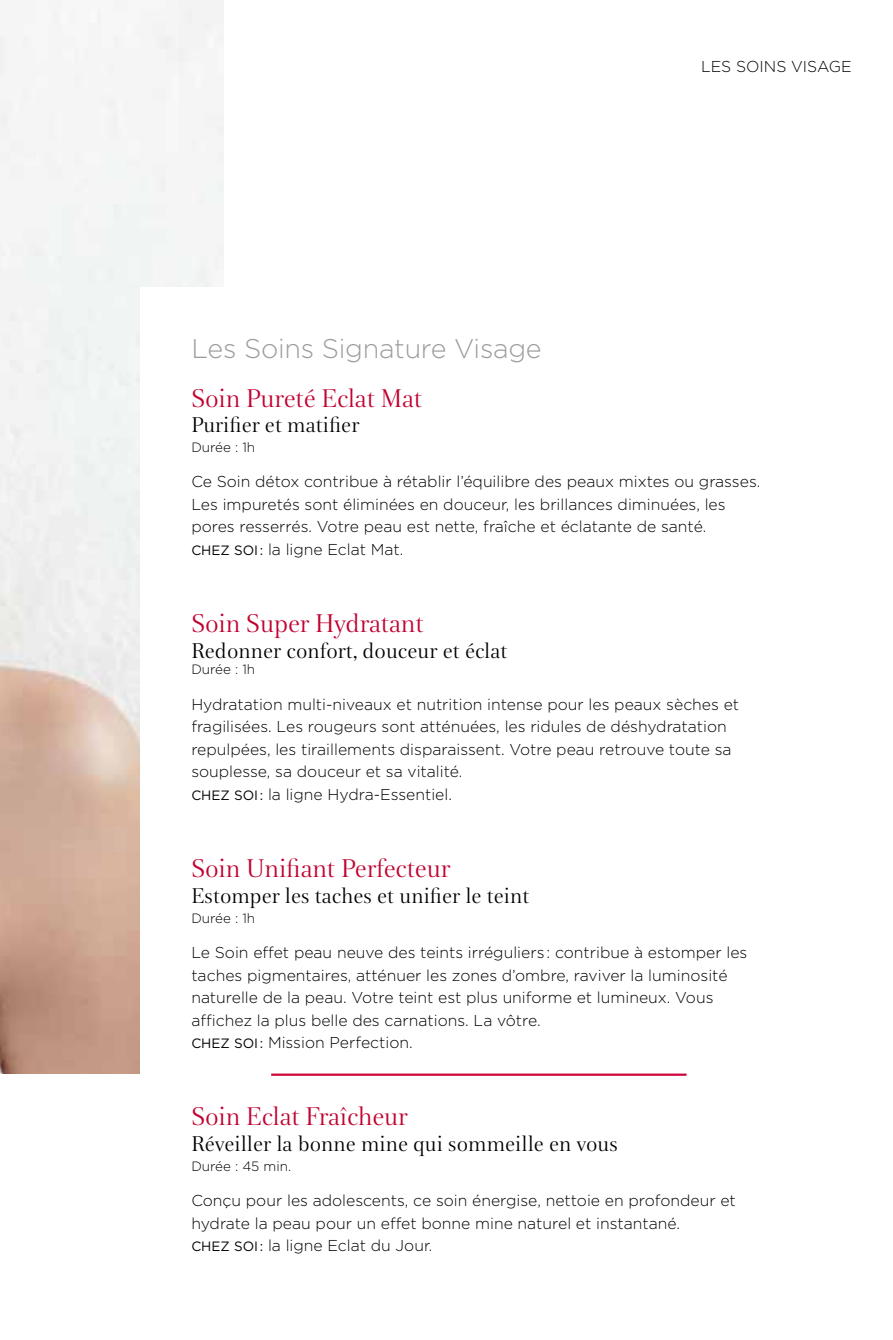
<style>
.page{position:relative;width:893px;height:1340px;background:#fff}
.page>*{position:absolute;margin:0;border:0;box-sizing:border-box;transform-origin:0 0}
.t1{font:27px "Clarins";letter-spacing:-.01em;color:#c10230}
.t2{font:300 27px "Gotham";letter-spacing:-.01em;color:#9d9d9c}
.t3{font:22.5px "Clarins";color:#000}
.t4{font:300 15.75px/22.5px "Gotham";color:#000}
.t5{font:300 13.5px "Gotham";color:#000}
.s1{font-weight:400;font-size:13.5px}
</style>
<div class="page">
<img style="left:0;top:0;width:223px;height:1073px">
<div style="left:140px;top:287px;width:753px;height:1052px;background:#fff"></div>
<hr style="left:271px;top:1073px;width:416px;height:2px;background:#d0043c">
<p class="t4" style="left:701px;top:55px;width:152px">LES SOINS VISAGE</p>
<p class="t4" style="left:673px;top:55px;width:164px">LES SOINS CLARINS</p>
<h1 class="t2" style="left:191px;top:331px;width:352px">Les Soins Signature Visage</h1>
<h1 class="t1" style="left:191px;top:379px;width:232px">Soin Pureté Eclat Mat</h1>
<h2 class="t3" style="left:191px;top:409px;width:169px">Purifier et matifier</h2>
<p class="t5" style="left:191px;top:438px;width:65px">Durée : 1h</p>
<p class="t4" style="left:191px;top:470px;width:571px">Ce Soin détox contribue à rétablir l’équilibre des peaux mixtes ou grasses.<br>Les impuretés sont éliminées en douceur, les brillances diminuées, les pores resserrés. Votre peau est nette, fraîche et éclatante de santé.<br><span class="s1">CHEZ SOI :</span> la ligne Eclat Mat.</p>
<h1 class="t1" style="left:191px;top:604px;width:234px">Soin Super Hydratant</h1>
<h2 class="t3" style="left:191px;top:635px;width:318px">Redonner confort, douceur et éclat</h2>
<p class="t5" style="left:191px;top:660px;width:65px">Durée : 1h</p>
<p class="t4" style="left:191px;top:692px;width:549px">Hydratation multi-niveaux et nutrition intense pour les peaux sèches et fragilisées. Les rougeurs sont atténuées, les ridules de déshydratation repulpées, les tiraillements disparaissent. Votre peau retrouve toute sa souplesse, sa douceur et sa vitalité.<br><span class="s1">CHEZ SOI :</span> la ligne Hydra-Essentiel.</p>
<h1 class="t1" style="left:191px;top:849px;width:261px">Soin Unifiant Perfecteur</h1>
<h2 class="t3" style="left:191px;top:880px;width:340px">Estomper les taches et unifier le teint</h2>
<p class="t5" style="left:191px;top:909px;width:65px">Durée : 1h</p>
<p class="t4" style="left:191px;top:940px;width:558px">Le Soin effet peau neuve des teints irréguliers : contribue à estomper les taches pigmentaires, atténuer les zones d’ombre, raviver la luminosité naturelle de la peau. Votre teint est plus uniforme et lumineux. Vous affichez la plus belle des carnations. La vôtre.<br><span class="s1">CHEZ SOI :</span> Mission Perfection.</p>
<h1 class="t1" style="left:191px;top:1097px;width:218px">Soin Eclat Fraîcheur</h1>
<h2 class="t3" style="left:191px;top:1128px;width:428px">Réveiller la bonne mine qui sommeille en vous</h2>
<p class="t5" style="left:191px;top:1157px;width:101px">Durée : 45 min.</p>
<p class="t4" style="left:191px;top:1188px;width:546px">Conçu pour les adolescents, ce soin énergise, nettoie en profondeur et hydrate la peau pour un effet bonne mine naturel et instantané.<br><span class="s1">CHEZ SOI :</span> la ligne Eclat du Jour.</p>
</div>
